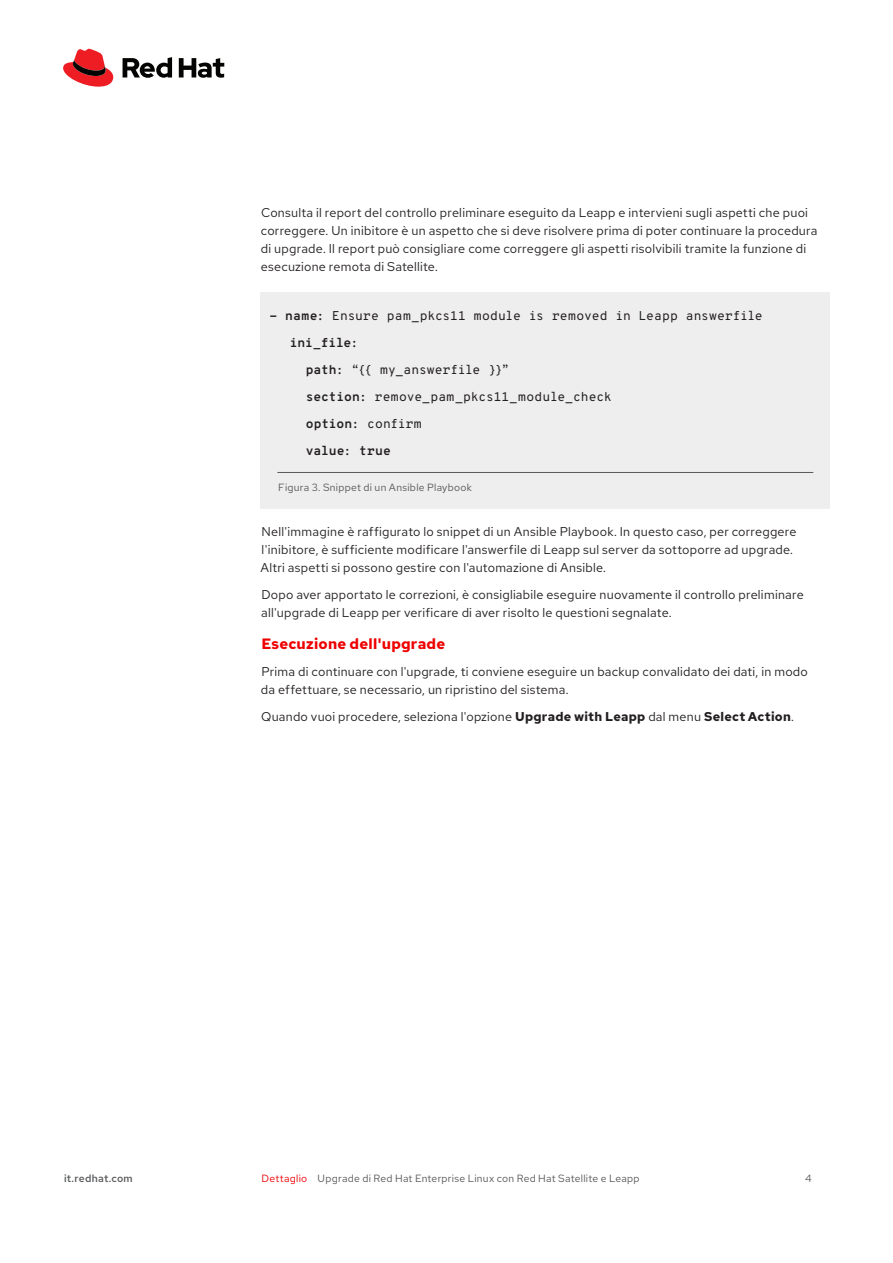
<style>
.page{position:relative;width:893px;height:1263px;background:#fff}
.page>*{position:absolute;margin:0;border:0;box-sizing:border-box;transform-origin:0 0}
.Main_-_Subhead_1{font:700 15px "Red Hat Text";letter-spacing:.01em;color:#e00}
.Main_-_Body{font:12.75px/18px "Red Hat Text";letter-spacing:.02em;color:#231f20}
.Main_-_Body-2{font:12.75px "Overpass Mono";letter-spacing:-.005em;color:#231f20}
.Main_-_Body-3{font:700 12.75px "Overpass Mono";letter-spacing:-.01em;color:#231f20}
.Footer_-_Running_Foo{font:10.5px "Red Hat Text";letter-spacing:.025em;color:#57585a}
.Main_-_Image_Caption{font:10.5px "Red Hat Text";letter-spacing:.025em;color:#57585a}
.t1{font:500 10.5px "Red Hat Text";letter-spacing:.02em;color:#57585a}
.s1{font-weight:700}
.s2{font-weight:400}
.s3{color:#e00}
</style>
<div class="page">
<div style="left:261px;top:293px;width:569px;height:216px;background:#eeeeef"></div>
<hr style="left:277px;top:472px;width:536px;height:1px;background:#57585a">
<svg style="left:63px;top:49px;width:50px;height:38px"></svg>
<svg style="left:123px;top:57px;width:101px;height:21px"></svg>
<p class="Main_-_Body" style="left:261px;top:203px;width:558px">Consulta il report del controllo preliminare eseguito da Leapp e intervieni sugli aspetti che puoi correggere. Un inibitore è un aspetto che si deve risolvere prima di poter continuare la procedura di upgrade. Il report può consigliare come correggere gli aspetti risolvibili tramite la funzione di esecuzione remota di Satellite.</p>
<p class="Main_-_Body-2" style="left:270px;top:307px;width:495px"><span class="s1">- name:</span> Ensure pam_pkcs11 module is removed in Leapp answerfile</p>
<p class="Main_-_Body-3" style="left:290px;top:334px;width:70px">ini_file:</p>
<p class="Main_-_Body-2" style="left:306px;top:361px;width:205px"><span class="s1">path:</span> “{{ my_answerfile }}”</p>
<p class="Main_-_Body-2" style="left:306px;top:388px;width:308px"><span class="s1">section:</span> remove_pam_pkcs11_module_check</p>
<p class="Main_-_Body-3" style="left:306px;top:415px;width:118px">option: <span class="s2">confirm</span></p>
<p class="Main_-_Body-3" style="left:306px;top:442px;width:87px">value: true</p>
<p class="Main_-_Image_Caption" style="left:278px;top:480px;width:195px">Figura 3. Snippet di un Ansible Playbook</p>
<p class="Main_-_Body" style="left:261px;top:522px;width:537px">Nell'immagine è raffigurato lo snippet di un Ansible Playbook. In questo caso, per correggere l'inibitore, è sufficiente modificare l'answerfile di Leapp sul server da sottoporre ad upgrade.<br>Altri aspetti si possono gestire con l'automazione di Ansible.</p>
<p class="Main_-_Body" style="left:261px;top:585px;width:544px">Dopo aver apportato le correzioni, è consigliabile eseguire nuovamente il controllo preliminare all'upgrade di Leapp per verificare di aver risolto le questioni segnalate.</p>
<p class="Main_-_Subhead_1" style="left:261px;top:633px;width:185px">Esecuzione dell'upgrade</p>
<p class="Main_-_Body" style="left:261px;top:662px;width:549px">Prima di continuare con l'upgrade, ti conviene eseguire un backup convalidato dei dati, in modo da effettuare, se necessario, un ripristino del sistema.</p>
<p class="Main_-_Body" style="left:261px;top:707px;width:534px">Quando vuoi procedere, seleziona l'opzione <span class="s1">Upgrade with Leapp</span> dal menu <span class="s1">Select Action</span>.</p>
<p class="t1" style="left:64px;top:1171px;width:70px">it.redhat.com</p>
<p class="Footer_-_Running_Foo" style="left:262px;top:1171px;width:379px"><span class="s3">Dettaglio</span> Upgrade di Red Hat Enterprise Linux con Red Hat Satellite e Leapp</p>
<p class="Footer_-_Running_Foo" style="left:805px;top:1171px;width:8px">4</p>
</div>
